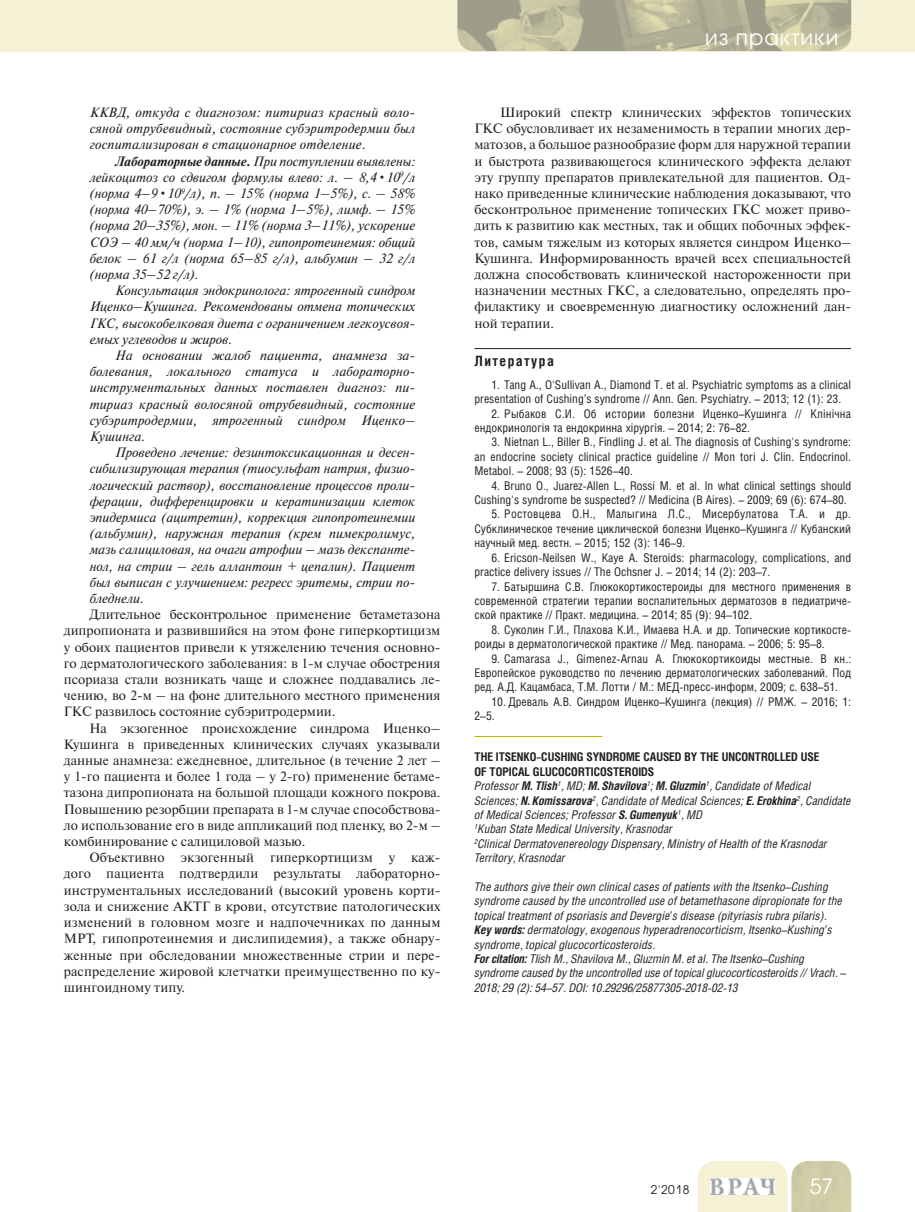
<style>
.page{position:relative;width:915px;height:1212px;background:#fff}
.page>*{position:absolute;margin:0;border:0;box-sizing:border-box;transform-origin:0 0}
.t1{font:21px "Avant Garde Gothic C";letter-spacing:.05em;color:#fff}
.t2{font:700 14.25px "Helios Cond";letter-spacing:.1em;color:#231f20}
.t3{font:13.5px/16.2px "Newton C";color:#231f20;text-align:justify}
.t4{font:italic 13.5px/16.2px "Newton C";color:#231f20;text-align:justify}
.t5{font:12px/14.4px "Helios Cond";color:#231f20}
.t6{font:italic 12px/14.4px "Helios Cond";color:#231f20}
.t7{font:12px "Avant Garde Gothic C";color:#231f20}
.s1{font-weight:700}
.s2{font-weight:700;font-style:normal}
</style>
<div class="page">
<div style="left:0;top:0;width:914px;height:51px;background:#f5f1d5"></div>
<svg style="left:698px;top:1161px;width:152px;height:51px"></svg>
<img style="left:710px;top:1178px;width:64px;height:16px">
<img style="left:457px;top:0;width:393px;height:51px">
<hr style="left:474px;top:348px;width:376px;height:1px;background:#231f20">
<hr style="left:474px;top:736px;width:128px;height:1px;background:#c1b400">
<p class="t4" style="left:89px;top:104px;width:327px">ККВД, откуда с диагнозом: питириаз красный воло&shy;сяной отрубевидный, состояние субэритродермии был госпитализирован в стационарное отделение.</p>
<p class="t4" style="left:89px;top:153px;width:327px;text-indent:26px"><span class="s1">Лабораторные данные.</span> При поступлении выявлены: лейкоцитоз со сдвигом формулы влево: л. – 8,4•10<sup>9</sup>/л (норма 4–9•10<sup>9</sup>/л), п. – 15% (норма 1–5%), с. – 58% (норма 40–70%), э. – 1% (норма 1–5%), лимф. – 15% (норма 20–35%), мон. – 11% (норма 3–11%), ускорение СОЭ – 40 мм/ч (норма 1–10), гипопротеинемия: общий белок – 61 г/л (норма 65–85 г/л), альбумин – 32 г/л (норма 35–52 г/л).</p>
<p class="t4" style="left:89px;top:283px;width:327px;text-indent:26px">Консультация эндокринолога: ятрогенный синдром Иценко–Кушинга. Рекомендованы отмена топических ГКС, высокобелковая диета с ограничением легкоусвоя&shy;емых углеводов и жиров.</p>
<p class="t4" style="left:89px;top:347px;width:327px;text-indent:26px">На основании жалоб пациента, анамнеза за&shy;болевания, локального статуса и лабораторно&shy;инструментальных данных поставлен диагноз: пи&shy;тириаз красный волосяной отрубевидный, состояние субэритродермии, ятрогенный синдром Иценко– Кушинга.</p>
<p class="t4" style="left:89px;top:445px;width:327px;text-indent:26px">Проведено лечение: дезинтоксикационная и десен&shy;сибилизирующая терапия (тиосульфат натрия, физио&shy;логический раствор), восстановление процессов проли&shy;ферации, дифференцировки и кератинизации клеток эпидермиса (ацитретин), коррекция гипопротеинемии (альбумин), наружная терапия (крем пимекролимус, мазь салициловая, на очаги атрофии – мазь декспанте&shy;нол, на стрии – гель аллантоин + цепалин). Пациент был выписан с улучшением: регресс эритемы, стрии по&shy;бледнели.</p>
<p class="t3" style="left:64px;top:606px;width:378px;text-indent:26px">Длительное бесконтрольное применение бетаметазона дипропионата и развившийся на этом фоне гиперкортицизм у обоих пациентов привели к утяжелению течения основно&shy;го дерматологического заболевания: в 1-м случае обострения псориаза стали возникать чаще и сложнее поддавались ле&shy;чению, во 2-м – на фоне длительного местного применения ГКС развилось состояние субэритродермии.</p>
<p class="t3" style="left:64px;top:720px;width:378px;text-indent:26px">На экзогенное происхождение синдрома Иценко– Кушинга в приведенных клинических случаях указывали данные анамнеза: ежедневное, длительное (в течение 2 лет – у 1-го пациента и более 1 года – у 2-го) применение бетаме&shy;тазона дипропионата на большой площади кожного покрова.<br>Повышению резорбции препарата в 1-м случае способствова&shy;ло использование его в виде аппликаций под пленку, во 2-м – комбинирование с салициловой мазью.</p>
<p class="t3" style="left:64px;top:849px;width:378px;text-indent:26px">Объективно экзогенный гиперкортицизм у каж&shy;дого пациента подтвердили результаты лабораторно&shy;инструментальных исследований (высокий уровень корти&shy;зола и снижение АКТГ в крови, отсутствие патологических изменений в головном мозге и надпочечниках по данным МРТ, гипопротеинемия и дислипидемия), а также обнару&shy;женные при обследовании множественные стрии и пере&shy;распределение жировой клетчатки преимущественно по ку&shy;шингоидному типу.</p>
<h1 class="t1" style="left:704px;top:25px;width:135px">из практики</h1>
<p class="t3" style="left:474px;top:104px;width:378px;text-indent:26px">Широкий спектр клинических эффектов топических ГКС обусловливает их незаменимость в терапии многих дер&shy;матозов, а большое разнообразие форм для наружной терапии и быстрота развивающегося клинического эффекта делают эту группу препаратов привлекательной для пациентов. Од&shy;нако приведенные клинические наблюдения доказывают, что бесконтрольное применение топических ГКС может приво&shy;дить к развитию как местных, так и общих побочных эффек&shy;тов, самым тяжелым из которых является синдром Иценко– Кушинга. Информированность врачей всех специальностей должна способствовать клинической настороженности при назначении местных ГКС, а следовательно, определять про&shy;филактику и своевременную диагностику осложнений дан&shy;ной терапии.</p>
<p class="t2" style="left:474px;top:352px;width:81px">Литература</p>
<p class="t5" style="left:474px;top:377px;width:378px;text-indent:17px">1. Tang A., O'Sullivan A., Diamond T. et al. Psychiatric symptoms as a clinical presentation of Cushing’s syndrome // Ann. Gen. Psychiatry. – 2013; 12 (1): 23.</p>
<p class="t5" style="left:474px;top:406px;width:378px;text-indent:17px">2. Рыбаков С.И. Об истории болезни Иценко–Кушинга // Клінічна ендокринологія та ендокринна хірургія. – 2014; 2: 76–82.</p>
<p class="t5" style="left:474px;top:435px;width:378px;text-align:justify;text-indent:17px">3. Nietnan L., Biller B., Findling J. et al. The diagnosis of Cushing's syndrome: an endocrine society clinical practice guideline // Mon tori J. Clin. Endocrinol.<br>Metabol. – 2008; 93 (5): 1526–40.</p>
<p class="t5" style="left:474px;top:478px;width:378px;text-indent:17px">4. Bruno O., Juarez-Allen L., Rossi M. et al. In what clinical settings should<br>Cushing's syndrome be suspected? // Medicina (B Aires). – 2009; 69 (6): 674–80.</p>
<p class="t5" style="left:474px;top:507px;width:378px;text-align:justify;text-indent:17px">5. Ростовцева О.Н., Малыгина Л.С., Мисербулатова Т.А. и др.<br>Субклиническое течение циклической болезни Иценко–Кушинга // Кубанский научный мед. вестн. – 2015; 152 (3): 146–9.</p>
<p class="t5" style="left:474px;top:550px;width:378px;text-indent:17px">6. Ericson-Neilsen W., Kaye A. Steroids: pharmacology, complications, and practice delivery issues // The Ochsner J. – 2014; 14 (2): 203–7.</p>
<p class="t5" style="left:474px;top:579px;width:378px;text-align:justify;text-indent:17px">7. Батыршина С.В. Глюкокортикостероиды для местного применения в современной стратегии терапии воспалительных дерматозов в педиатриче&shy;ской практике // Практ. медицина. – 2014; 85 (9): 94–102.</p>
<p class="t5" style="left:474px;top:622px;width:378px;text-indent:17px">8. Суколин Г.И., Плахова К.И., Имаева Н.А. и др. Топические кортикосте&shy;роиды в дерматологической практике // Мед. панорама. – 2006; 5: 95–8.</p>
<p class="t5" style="left:474px;top:651px;width:378px;text-align:justify;text-indent:17px">9. Camarasa J., Gimenez-Arnau A. Глюкокортикоиды местные. В кн.:<br>Европейское руководство по лечению дерматологических заболеваний. Под ред. А.Д. Кацамбаса, Т.М. Лотти / М.: МЕД-пресс-информ, 2009; с. 638–51.</p>
<p class="t5" style="left:474px;top:694px;width:378px;text-indent:17px">10. Древаль А.В. Синдром Иценко–Кушинга (лекция) // РМЖ. – 2016; 1:<br>2–5.</p>
<p class="t6" style="left:474px;top:750px;width:378px"><span class="s2">THE ITSENKO–CUSHING SYNDROME CAUSED BY THE UNCONTROLLED USE<br>OF TOPICAL GLUCOCORTICOSTEROIDS<br></span>Professor <span class="s1">M. Tlish</span><sup>1</sup>, MD; <span class="s1">M. Shavilova</span><sup>1</sup>; <span class="s1">M. Gluzmin</span><sup>1</sup>, Candidate of Medical Sciences; <span class="s1">N. Komissarova</span><sup>2</sup>, Candidate of Medical Sciences; <span class="s1">E. Erokhina</span><sup>2</sup>, Candidate of Medical Sciences; Professor <span class="s1">S. Gumenyuk</span><sup>1</sup>, MD<br><sup>1</sup>Kuban State Medical University, Krasnodar<br><sup>2</sup>Clinical Dermatovenereology Dispensary, Ministry of Health of the Krasnodar Territory, Krasnodar</p>
<p class="t6" style="left:474px;top:879px;width:373px">The authors give their own clinical cases of patients with the Itsenko–Cushing syndrome caused by the uncontrolled use of betamethasone dipropionate for the topical treatment of psoriasis and Devergie’s disease (pityriasis rubra pilaris).<br><span class="s1">Key words:</span> dermatology, exogenous hyperadrenocorticism, Itsenko–Kushing’s syndrome, topical glucocorticosteroids.<br><span class="s1">For citation:</span> Tlish M., Shavilova M., Gluzmin M. et al. The Itsenko–Cushing syndrome caused by the uncontrolled use of topical glucocorticosteroids // Vrach. – 2018; 29 (2): 54–57. DOI: 10.29296/25877305-2018-02-13</p>
<p class="t7" style="left:650px;top:1182px;width:40px">2'2018</p>
<h1 class="t1" style="left:809px;top:1174px;width:25px">57</h1>
</div>
